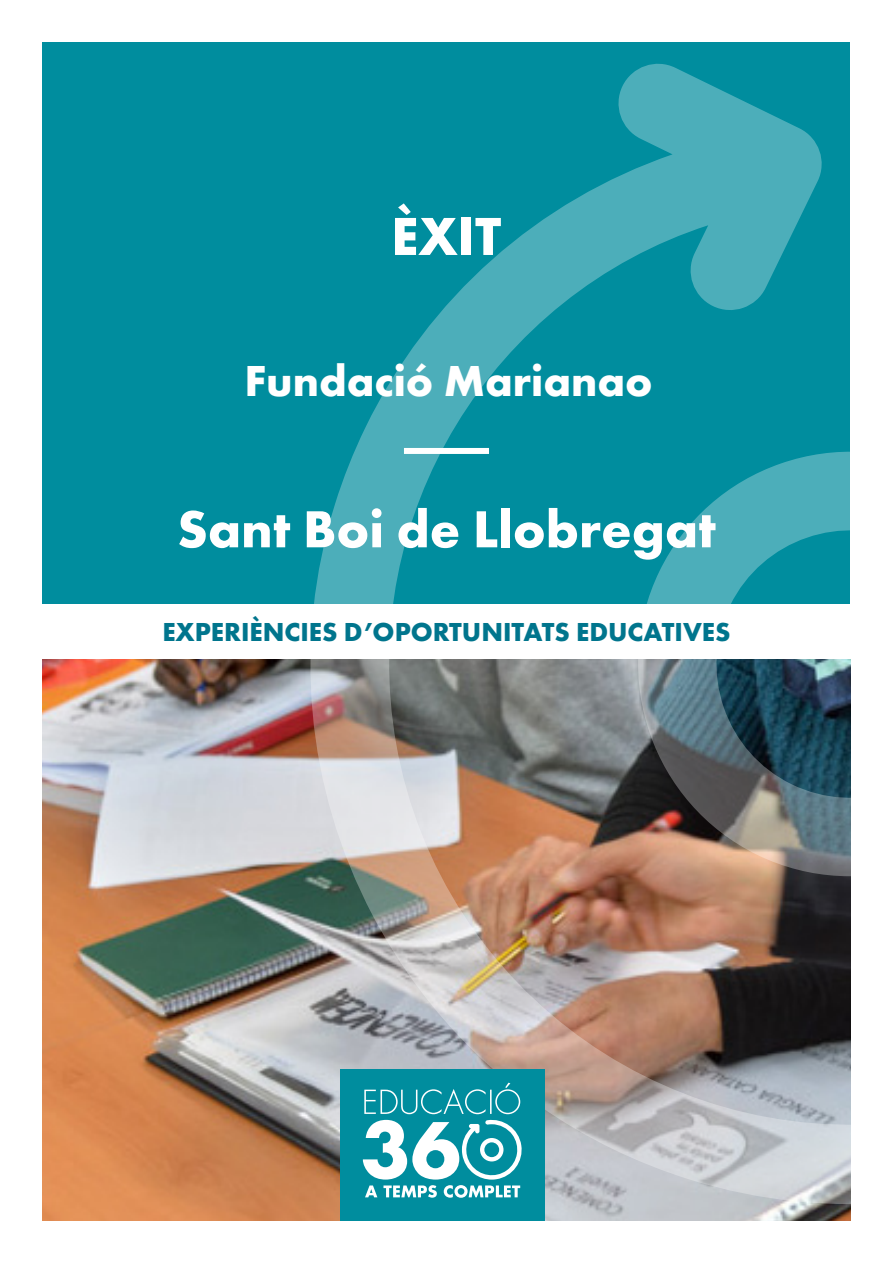
<style>
.page{position:relative;width:893px;height:1263px;background:#fff}
.page>*{position:absolute;margin:0;border:0;box-sizing:border-box;transform-origin:0 0}
.t1{font:700 55.5px "Futura PT";color:#fff}
.t2{font:700 54px "Futura PT";color:#fff}
.t3{font:700 45px "Futura PT";color:#fff}
.t4{font:700 27px "Futura PT";color:#00758d}
</style>
<div class="page">
<img style="left:43px;top:659px;width:249px;height:561px">
<div style="left:43px;top:43px;width:807px;height:561px;background:#008d9e"></div>
<img style="left:292px;top:63px;width:559px;height:1158px">
<div style="left:340px;top:1069px;width:204px;height:151px;background:#008d9e"></div>
<svg style="left:363px;top:1083px;width:159px;height:96px"></svg>
<svg style="left:365px;top:1185px;width:155px;height:13px"></svg>
<div style="left:404px;top:448px;width:85px;height:6px;background:#fff"></div>
<h1 class="t1" style="left:391px;top:201px;width:112px">ÈXIT</h1>
<h3 class="t3" style="left:244px;top:352px;width:410px">Fundació Marianao</h3>
<h2 class="t2" style="left:177px;top:494px;width:540px">Sant Boi de Llobregat</h2>
<p class="t4" style="left:162px;top:615px;width:570px">EXPERIÈNCIES D’OPORTUNITATS EDUCATIVES</p>
</div>
